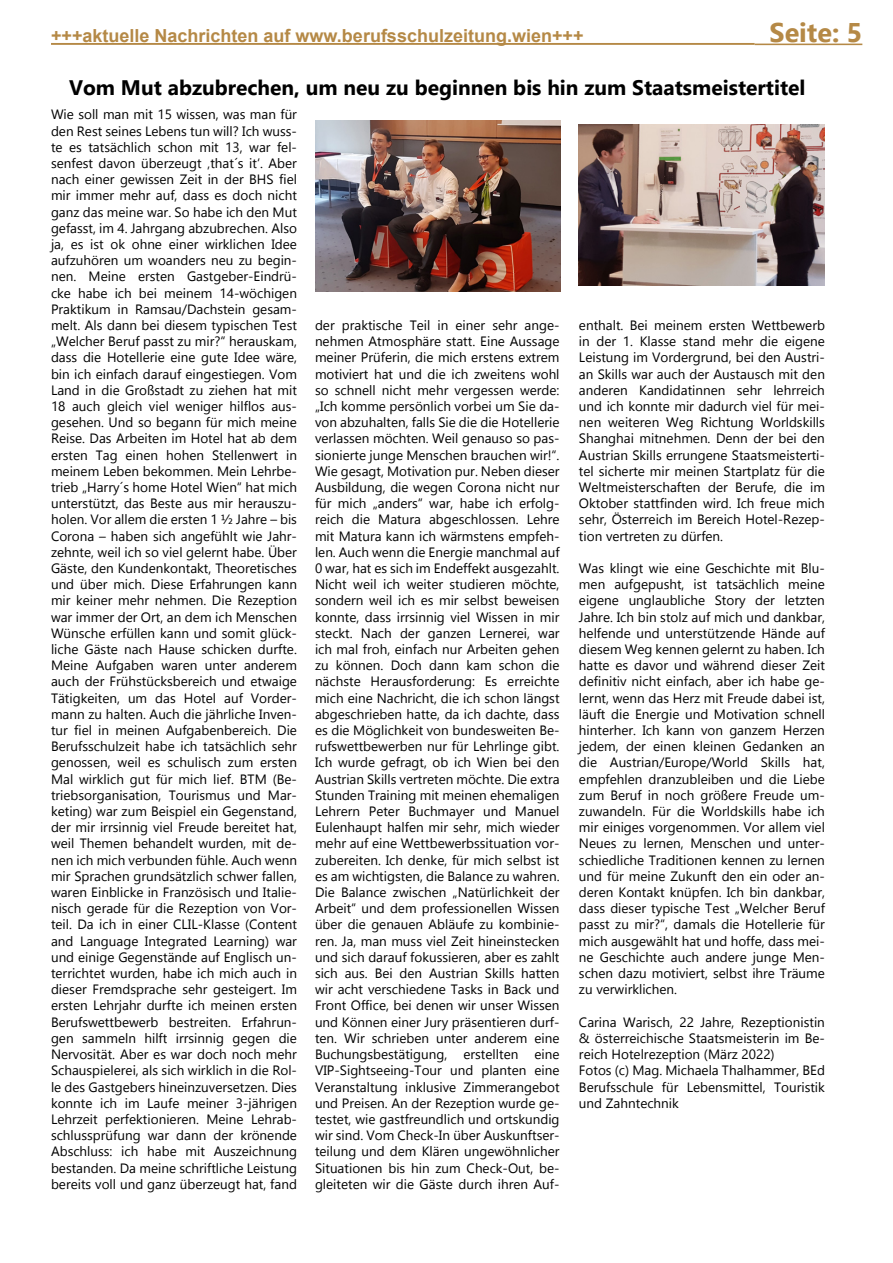
<style>
.page{position:relative;width:893px;height:1263px;background:#fff}
.page>*{position:absolute;margin:0;border:0;box-sizing:border-box;transform-origin:0 0}
.t1{font:700 27px "Gadugi";color:#b58946}
.t2{font:700 21px "Gadugi";color:#000}
.t3{font:700 18px "Arial";color:#b58946}
.t4{font:13.5px/16.2px "Gadugi";color:#000;text-align:justify}
</style>
<div class="page">
<hr style="left:51px;top:43px;width:704px;height:2px;background:#b58946">
<hr style="left:755px;top:44px;width:107px;height:1px;background:#b58946">
<img style="left:579px;top:124px;width:246px;height:161px">
<img style="left:315px;top:121px;width:246px;height:170px">
<h3 class="t3" style="left:51px;top:23px;width:534px">+++aktuelle Nachrichten auf www.berufsschulzeitung.wien+++</h3>
<h1 class="t1" style="left:769px;top:16px;width:94px">Seite: 5</h1>
<p class="t2" style="left:69px;top:75px;width:738px">Vom Mut abzubrechen, um neu zu beginnen bis hin zum Staatsmeistertitel</p>
<p class="t4" style="left:51px;top:106px;width:247px">Wie soll man mit 15 wissen, was man für den Rest seines Lebens tun will? Ich wuss&shy;te es tatsächlich schon mit 13, war fel&shy;senfest davon überzeugt ‚that´s it‘. Aber nach einer gewissen Zeit in der BHS fiel mir immer mehr auf, dass es doch nicht ganz das meine war. So habe ich den Mut gefasst, im 4. Jahrgang abzubrechen. Also ja, es ist ok ohne einer wirklichen Idee aufzuhören um woanders neu zu begin&shy;nen. Meine ersten Gastgeber-Eindrü&shy;cke habe ich bei meinem 14-wöchigen Praktikum in Ramsau/Dachstein gesam&shy;melt. Als dann bei diesem typischen Test „Welcher Beruf passt zu mir?“ herauskam, dass die Hotellerie eine gute Idee wäre, bin ich einfach darauf eingestiegen. Vom Land in die Großstadt zu ziehen hat mit 18 auch gleich viel weniger hilflos aus&shy;gesehen. Und so begann für mich meine Reise. Das Arbeiten im Hotel hat ab dem ersten Tag einen hohen Stellenwert in meinem Leben bekommen. Mein Lehrbe&shy;trieb „Harry´s home Hotel Wien“ hat mich unterstützt, das Beste aus mir herauszu&shy;holen. Vor allem die ersten 1 ½ Jahre – bis Corona – haben sich angefühlt wie Jahr&shy;zehnte, weil ich so viel gelernt habe. Über Gäste, den Kundenkontakt, Theoretisches und über mich. Diese Erfahrungen kann mir keiner mehr nehmen. Die Rezeption war immer der Ort, an dem ich Menschen Wünsche erfüllen kann und somit glück&shy;liche Gäste nach Hause schicken durfte.<br>Meine Aufgaben waren unter anderem auch der Frühstücksbereich und etwaige Tätigkeiten, um das Hotel auf Vorder&shy;mann zu halten. Auch die jährliche Inven&shy;tur fiel in meinen Aufgabenbereich. Die Berufsschulzeit habe ich tatsächlich sehr genossen, weil es schulisch zum ersten Mal wirklich gut für mich lief. BTM (Be&shy;triebsorganisation, Tourismus und Mar&shy;keting) war zum Beispiel ein Gegenstand, der mir irrsinnig viel Freude bereitet hat, weil Themen behandelt wurden, mit de&shy;nen ich mich verbunden fühle. Auch wenn mir Sprachen grundsätzlich schwer fallen, waren Einblicke in Französisch und Italie&shy;nisch gerade für die Rezeption von Vor&shy;teil. Da ich in einer CLIL-Klasse (Content and Language Integrated Learning) war und einige Gegenstände auf Englisch un&shy;terrichtet wurden, habe ich mich auch in dieser Fremdsprache sehr gesteigert. Im ersten Lehrjahr durfte ich meinen ersten Berufswettbewerb bestreiten. Erfahrun&shy;gen sammeln hilft irrsinnig gegen die Nervosität. Aber es war doch noch mehr Schauspielerei, als sich wirklich in die Rol&shy;le des Gastgebers hineinzuversetzen. Dies konnte ich im Laufe meiner 3-jährigen Lehrzeit perfektionieren. Meine Lehrab&shy;schlussprüfung war dann der krönende Abschluss: ich habe mit Auszeichnung bestanden. Da meine schriftliche Leistung bereits voll und ganz überzeugt hat, fand</p>
<p class="t4" style="left:315px;top:317px;width:246px">der praktische Teil in einer sehr ange&shy;nehmen Atmosphäre statt. Eine Aussage meiner Prüferin, die mich erstens extrem motiviert hat und die ich zweitens wohl so schnell nicht mehr vergessen werde: „Ich komme persönlich vorbei um Sie da&shy;von abzuhalten, falls Sie die die Hotellerie verlassen möchten. Weil genauso so pas&shy;sionierte junge Menschen brauchen wir!“.<br>Wie gesagt, Motivation pur. Neben dieser Ausbildung, die wegen Corona nicht nur für mich „anders“ war, habe ich erfolg&shy;reich die Matura abgeschlossen. Lehre mit Matura kann ich wärmstens empfeh&shy;len. Auch wenn die Energie manchmal auf 0 war, hat es sich im Endeffekt ausgezahlt.<br>Nicht weil ich weiter studieren möchte, sondern weil ich es mir selbst beweisen konnte, dass irrsinnig viel Wissen in mir steckt. Nach der ganzen Lernerei, war ich mal froh, einfach nur Arbeiten gehen zu können. Doch dann kam schon die nächste Herausforderung: Es erreichte mich eine Nachricht, die ich schon längst abgeschrieben hatte, da ich dachte, dass es die Möglichkeit von bundesweiten Be&shy;rufswettbewerben nur für Lehrlinge gibt.<br>Ich wurde gefragt, ob ich Wien bei den Austrian Skills vertreten möchte. Die extra Stunden Training mit meinen ehemaligen Lehrern Peter Buchmayer und Manuel Eulenhaupt halfen mir sehr, mich wieder mehr auf eine Wettbewerbssituation vor&shy;zubereiten. Ich denke, für mich selbst ist es am wichtigsten, die Balance zu wahren.<br>Die Balance zwischen „Natürlichkeit der Arbeit“ und dem professionellen Wissen über die genauen Abläufe zu kombinie&shy;ren. Ja, man muss viel Zeit hineinstecken und sich darauf fokussieren, aber es zahlt sich aus. Bei den Austrian Skills hatten wir acht verschiedene Tasks in Back und Front Office, bei denen wir unser Wissen und Können einer Jury präsentieren durf&shy;ten. Wir schrieben unter anderem eine Buchungsbestätigung, erstellten eine VIP-Sightseeing-Tour und planten eine Veranstaltung inklusive Zimmerangebot und Preisen. An der Rezeption wurde ge&shy;testet, wie gastfreundlich und ortskundig wir sind. Vom Check-In über Auskunftser&shy;teilung und dem Klären ungewöhnlicher Situationen bis hin zum Check-Out, be&shy;gleiteten wir die Gäste durch ihren Auf-</p>
<p class="t4" style="left:579px;top:317px;width:247px">enthalt. Bei meinem ersten Wettbewerb in der 1. Klasse stand mehr die eigene Leistung im Vordergrund, bei den Austri&shy;an Skills war auch der Austausch mit den anderen Kandidatinnen sehr lehrreich und ich konnte mir dadurch viel für mei&shy;nen weiteren Weg Richtung Worldskills Shanghai mitnehmen. Denn der bei den Austrian Skills errungene Staatsmeisterti&shy;tel sicherte mir meinen Startplatz für die Weltmeisterschaften der Berufe, die im Oktober stattfinden wird. Ich freue mich sehr, Österreich im Bereich Hotel-Rezep&shy;tion vertreten zu dürfen.</p>
<p class="t4" style="left:579px;top:560px;width:247px">Was klingt wie eine Geschichte mit Blu&shy;men aufgepusht, ist tatsächlich meine eigene unglaubliche Story der letzten Jahre. Ich bin stolz auf mich und dankbar, helfende und unterstützende Hände auf diesem Weg kennen gelernt zu haben. Ich hatte es davor und während dieser Zeit definitiv nicht einfach, aber ich habe ge&shy;lernt, wenn das Herz mit Freude dabei ist, läuft die Energie und Motivation schnell hinterher. Ich kann von ganzem Herzen jedem, der einen kleinen Gedanken an die Austrian/Europe/World Skills hat, empfehlen dranzubleiben und die Liebe zum Beruf in noch größere Freude um&shy;zuwandeln. Für die Worldskills habe ich mir einiges vorgenommen. Vor allem viel Neues zu lernen, Menschen und unter&shy;schiedliche Traditionen kennen zu lernen und für meine Zukunft den ein oder an&shy;deren Kontakt knüpfen. Ich bin dankbar, dass dieser typische Test „Welcher Beruf passt zu mir?“, damals die Hotellerie für mich ausgewählt hat und hoffe, dass mei&shy;ne Geschichte auch andere junge Men&shy;schen dazu motiviert, selbst ihre Träume zu verwirklichen.</p>
<p class="t4" style="left:579px;top:1014px;width:247px">Carina Warisch, 22 Jahre, Rezeptionistin &amp; österreichische Staatsmeisterin im Be&shy;reich Hotelrezeption (März 2022)</p>
<p class="t4" style="left:579px;top:1062px;width:247px">Fotos (c) Mag. Michaela Thalhammer, BEd</p>
<p class="t4" style="left:579px;top:1078px;width:247px">Berufsschule für Lebensmittel, Touristik und Zahntechnik</p>
</div>
